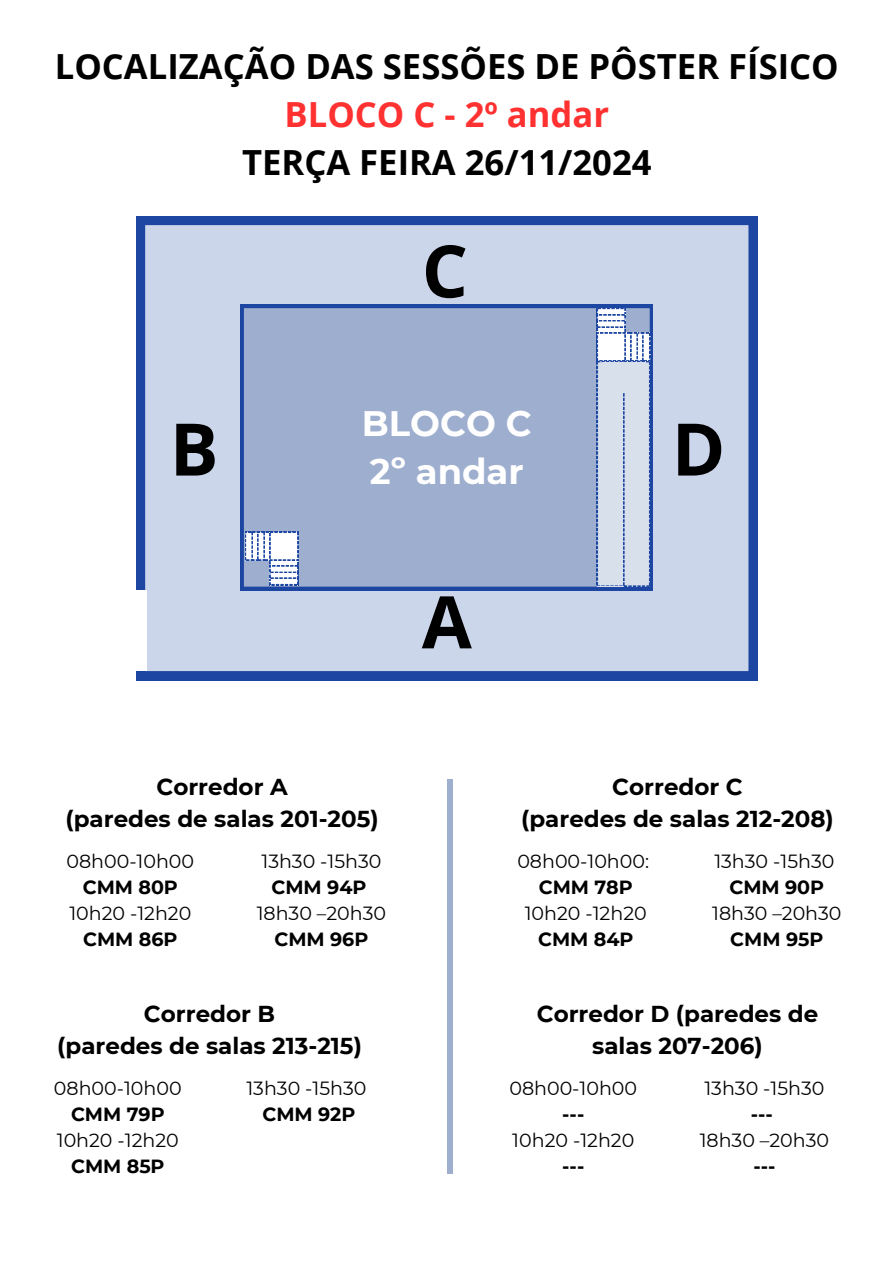
<style>
.page{position:relative;width:894px;height:1264px;background:#fff}
.page>*{position:absolute;margin:0;border:0;box-sizing:border-box;transform-origin:0 0}
.t1{font:700 72.45px "Open Sans";color:#000}
.t2{font:700 35.4px/48.4px "Montserrat";color:#fff}
.t3{font:700 34.65px/48.3px "Open Sans";color:#000;text-align:center}
.t4{font:700 22.95px/31.5px "Montserrat";color:#000;text-align:center}
.t5{font:19.05px "Montserrat";color:#000}
.t6{font:700 19.05px "Montserrat";color:#000}
.s1{color:#ff3131}
</style>
<div class="page">
<svg style="left:136px;top:216px;width:620px;height:464px"></svg>
<div style="left:240px;top:305px;width:412px;height:285px;background:#9daece"></div>
<svg style="left:245px;top:532px;width:53px;height:53px"></svg>
<svg style="left:596px;top:308px;width:54px;height:278px"></svg>
<div style="left:602px;top:363px;width:42px;height:30px;background:#d7e0eb"></div>
<div style="left:136px;top:590px;width:10px;height:80px;background:#fff"></div>
<div style="left:446px;top:779px;width:6px;height:395px;background:#9daece"></div>
<p class="t3" style="left:55px;top:41px;width:785px">LOCALIZAÇÃO DAS SESSÕES DE PÔSTER FÍSICO<br><span class="s1">BLOCO C - 2º andar<br></span>TERÇA FEIRA 26/11/2024</p>
<p class="t1" style="left:170px;top:398px;width:50px">B</p>
<p class="t1" style="left:421px;top:220px;width:48px">C</p>
<p class="t2" style="left:362px;top:399px;width:171px">BLOCO C<br>2º andar</p>
<h1 class="t1" style="left:421px;top:571px;width:51px">A</h1>
<p class="t1" style="left:671px;top:398px;width:55px">D</p>
<h1 class="t4" style="left:65px;top:771px;width:314px">Corredor A<br>(paredes de salas 201-205)</h1>
<h2 class="t5" style="left:66px;top:850px;width:129px">08h00-10h00</h2>
<p class="t6" style="left:83px;top:875px;width:97px">CMM 80P</p>
<p class="t5" style="left:69px;top:901px;width:123px">10h20 -12h20</p>
<p class="t6" style="left:83px;top:927px;width:96px">CMM 86P</p>
<p class="t5" style="left:261px;top:850px;width:121px">13h30 -15h30</p>
<p class="t6" style="left:271px;top:875px;width:96px">CMM 94P</p>
<p class="t5" style="left:257px;top:901px;width:131px">18h30 –20h30</p>
<p class="t6" style="left:274px;top:927px;width:95px">CMM 96P</p>
<p class="t4" style="left:57px;top:998px;width:306px">Corredor B<br>(paredes de salas 213-215)</p>
<p class="t5" style="left:54px;top:1076px;width:129px">08h00-10h00</p>
<p class="t6" style="left:71px;top:1102px;width:95px">CMM 79P</p>
<p class="t5" style="left:57px;top:1128px;width:123px">10h20 -12h20</p>
<p class="t6" style="left:71px;top:1154px;width:95px">CMM 85P</p>
<p class="t5" style="left:246px;top:1076px;width:121px">13h30 -15h30</p>
<p class="t6" style="left:262px;top:1102px;width:94px">CMM 92P</p>
<p class="t4" style="left:521px;top:771px;width:314px">Corredor C<br>(paredes de salas 212-208)</p>
<p class="t5" style="left:517px;top:850px;width:133px">08h00-10h00:</p>
<p class="t6" style="left:538px;top:875px;width:95px">CMM 78P</p>
<p class="t5" style="left:524px;top:901px;width:123px">10h20 -12h20</p>
<p class="t6" style="left:538px;top:927px;width:97px">CMM 84P</p>
<p class="t5" style="left:714px;top:850px;width:121px">13h30 -15h30</p>
<h2 class="t6" style="left:729px;top:875px;width:96px">CMM 90P</h2>
<p class="t5" style="left:712px;top:901px;width:131px">18h30 –20h30</p>
<p class="t6" style="left:730px;top:927px;width:95px">CMM 95P</p>
<h2 class="t4" style="left:536px;top:998px;width:283px">Corredor D (paredes de salas 207-206)</h2>
<p class="t5" style="left:509px;top:1076px;width:129px">08h00-10h00</p>
<p class="t6" style="left:562px;top:1102px;width:24px">---</p>
<p class="t5" style="left:512px;top:1128px;width:123px">10h20 -12h20</p>
<p class="t6" style="left:562px;top:1154px;width:24px">---</p>
<p class="t5" style="left:704px;top:1076px;width:121px">13h30 -15h30</p>
<p class="t6" style="left:750px;top:1102px;width:24px">---</p>
<h2 class="t5" style="left:699px;top:1128px;width:131px">18h30 –20h30</h2>
<p class="t6" style="left:753px;top:1154px;width:24px">---</p>
</div>
